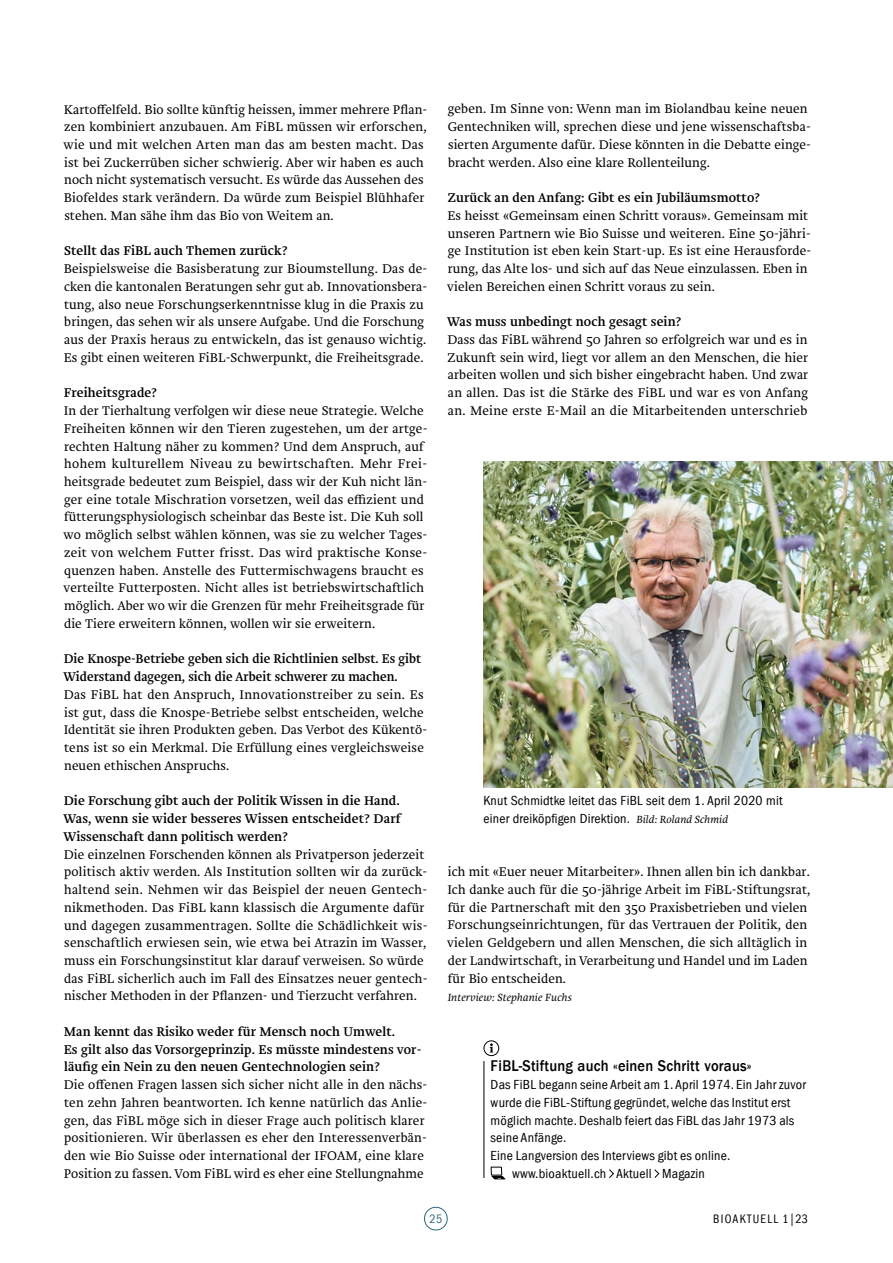
<style>
.page{position:relative;width:893px;height:1263px;background:#fff}
.page>*{position:absolute;margin:0;border:0;box-sizing:border-box;transform-origin:0 0}
.t1{font:500 15.6px "Franklin Gothic LT Com";letter-spacing:.015em;color:#000;scale:.9 1}
.t2{font:condensed 13.5px/17.7px "Franklin Gothic LT Com";letter-spacing:.015em;color:#000}
.t3{font:300 13.2px/17.7px "Brioni Pro";letter-spacing:.015em;color:#000}
.t4{font:13.2px/17.7px "Brioni Pro";letter-spacing:.01em;color:#000}
.t5{font:condensed 12.6px "Franklin Gothic LT Com";letter-spacing:.11em;color:#000;scale:.95 1}
.t6{font:condensed 12.6px "Franklin Gothic LT Com";color:#29677b;scale:.95 1}
.t7{font:italic 300 10.8px "Brioni Pro";letter-spacing:.01em;color:#000}
.s1{font-family:"Brioni Pro";font-weight:300;font-style:italic;font-stretch:normal;font-size:10.8px}
</style>
<div class="page">
<div style="left:424px;top:1207px;width:24px;height:23px;border:1px solid #29677b;border-radius:50%"></div>
<div style="left:484px;top:1040px;width:15px;height:16px;border:1px solid #000;border-radius:50%"></div>
<svg style="left:490px;top:1043px;width:3px;height:9px"></svg>
<div style="left:491px;top:1167px;width:11px;height:8px;border:1px solid #000"></div>
<svg style="left:491px;top:1176px;width:15px;height:3px"></svg>
<svg style="left:609px;top:1169px;width:5px;height:9px"></svg>
<svg style="left:654px;top:1169px;width:6px;height:9px"></svg>
<hr style="left:484px;top:1061px;width:1px;height:117px;background:#000">
<img style="left:484px;top:461px;width:409px;height:327px">
<p class="t3" style="left:64px;top:100px;width:365px">Kartoffelfeld. Bio sollte künftig heissen, immer mehrere Pflan&shy;zen kombiniert anzubauen. Am FiBL müssen wir erforschen, wie und mit welchen Arten man das am besten macht. Das ist bei Zuckerrüben sicher schwierig. Aber wir haben es auch noch nicht systematisch versucht. Es würde das Aussehen des Biofeldes stark verändern. Da würde zum Beispiel Blühhafer stehen. Man sähe ihm das Bio von Weitem an.</p>
<p class="t4" style="left:64px;top:242px;width:225px">Stellt das FiBL auch Themen zurück?</p>
<p class="t3" style="left:64px;top:260px;width:365px">Beispielsweise die Basisberatung zur Bioumstellung. Das de&shy;cken die kantonalen Beratungen sehr gut ab. Innovationsbera&shy;tung, also neue Forschungserkenntnisse klug in die Praxis zu bringen, das sehen wir als unsere Aufgabe. Und die Forschung aus der Praxis heraus zu entwickeln, das ist genauso wichtig.<br>Es gibt einen weiteren FiBL-Schwerpunkt, die Freiheitsgrade.</p>
<p class="t4" style="left:64px;top:384px;width:95px">Freiheitsgrade?</p>
<p class="t3" style="left:64px;top:402px;width:365px">In der Tierhaltung verfolgen wir diese neue Strategie. Welche Freiheiten können wir den Tieren zugestehen, um der artge&shy;rechten Haltung näher zu kommen? Und dem Anspruch, auf hohem kulturellem Niveau zu bewirtschaften. Mehr Frei&shy;heitsgrade bedeutet zum Beispiel, dass wir der Kuh nicht län&shy;ger eine totale Mischration vorsetzen, weil das effizient und fütterungsphysiologisch scheinbar das Beste ist. Die Kuh soll wo möglich selbst wählen können, was sie zu welcher Tages&shy;zeit von welchem Futter frisst. Das wird praktische Konse&shy;quenzen haben. Anstelle des Futtermischwagens braucht es verteilte Futterposten. Nicht alles ist betriebswirtschaftlich möglich. Aber wo wir die Grenzen für mehr Freiheitsgrade für die Tiere erweitern können, wollen wir sie erweitern.</p>
<p class="t4" style="left:63px;top:650px;width:359px">Die Knospe-Betriebe geben sich die Richtlinien selbst. Es gibt<br>Widerstand dagegen, sich die Arbeit schwerer zu machen.</p>
<p class="t3" style="left:64px;top:686px;width:365px">Das FiBL hat den Anspruch, Innovationstreiber zu sein. Es ist gut, dass die Knospe-Betriebe selbst entscheiden, welche Identität sie ihren Produkten geben. Das Verbot des Kükentö&shy;tens ist so ein Merkmal. Die Erfüllung eines vergleichsweise neuen ethischen Anspruchs.</p>
<p class="t4" style="left:63px;top:792px;width:339px;text-align:justify">Die Forschung gibt auch der Politik Wissen in die Hand.<br>Was, wenn sie wider besseres Wissen entscheidet? Darf Wissenschaft dann politisch werden?</p>
<p class="t3" style="left:64px;top:845px;width:365px">Die einzelnen Forschenden können als Privatperson jederzeit politisch aktiv werden. Als Institution sollten wir da zurück&shy;haltend sein. Nehmen wir das Beispiel der neuen Gentech&shy;nikmethoden. Das FiBL kann klassisch die Argumente dafür und dagegen zusammentragen. Sollte die Schädlichkeit wis&shy;senschaftlich erwiesen sein, wie etwa bei Atrazin im Wasser, muss ein Forschungsinstitut klar darauf verweisen. So würde das FiBL sicherlich auch im Fall des Einsatzes neuer gentech&shy;nischer Methoden in der Pflanzen- und Tierzucht verfahren.</p>
<p class="t4" style="left:64px;top:1022px;width:359px">Man kennt das Risiko weder für Mensch noch Umwelt.<br>Es gilt also das Vorsorgeprinzip. Es müsste mindestens vor&shy;läufig ein Nein zu den neuen Gentechnologien sein?</p>
<p class="t3" style="left:64px;top:1076px;width:365px">Die offenen Fragen lassen sich sicher nicht alle in den nächs&shy;ten zehn Jahren beantworten. Ich kenne natürlich das Anlie&shy;gen, das FiBL möge sich in dieser Frage auch politisch klarer positionieren. Wir überlassen es eher den Interessenverbän&shy;den wie Bio Suisse oder international der IFOAM, eine klare Position zu fassen. Vom FiBL wird es eher eine Stellungnahme</p>
<p class="t3" style="left:448px;top:100px;width:365px">geben. Im Sinne von: Wenn man im Biolandbau keine neuen Gentechniken will, sprechen diese und jene wissenschaftsba&shy;sierten Argumente dafür. Diese könnten in die Debatte einge&shy;bracht werden. Also eine klare Rollenteilung.</p>
<p class="t4" style="left:448px;top:189px;width:314px">Zurück an den Anfang: Gibt es ein Jubiläumsmotto?</p>
<p class="t3" style="left:447px;top:207px;width:365px">Es heisst «Gemeinsam einen Schritt voraus». Gemeinsam mit unseren Partnern wie Bio Suisse und weiteren. Eine 50-jähri&shy;ge Institution ist eben kein Start-up. Es ist eine Herausforde&shy;rung, das Alte los- und sich auf das Neue einzulassen. Eben in vielen Bereichen einen Schritt voraus zu sein.</p>
<p class="t4" style="left:447px;top:313px;width:236px">Was muss unbedingt noch gesagt sein?</p>
<p class="t3" style="left:447px;top:331px;width:362px;text-align:justify">Dass das FiBL während 50 Jahren so erfolgreich war und es in Zukunft sein wird, liegt vor allem an den Menschen, die hier arbeiten wollen und sich bisher eingebracht haben. Und zwar an allen. Das ist die Stärke des FiBL und war es von Anfang an. Meine erste E-Mail an die Mitarbeitenden unterschrieb</p>
<p class="t2" style="left:484px;top:792px;width:300px">Knut Schmidtke leitet das FiBL seit dem 1. April 2020 mit einer dreiköpfigen Direktion. <span class="s1">Bild: Roland Schmid</span></p>
<p class="t3" style="left:447px;top:863px;width:365px">ich mit «Euer neuer Mitarbeiter». Ihnen allen bin ich dankbar.<br>Ich danke auch für die 50-jährige Arbeit im FiBL-Stiftungsrat, für die Partnerschaft mit den 350 Praxisbetrieben und vielen Forschungseinrichtungen, für das Vertrauen der Politik, den vielen Geldgebern und allen Menschen, die sich alltäglich in der Landwirtschaft, in Verarbeitung und Handel und im Laden für Bio entscheiden.</p>
<p class="t7" style="left:448px;top:989px;width:126px">Interview: Stephanie Fuchs</p>
<p class="t1" style="left:491px;top:1057px;width:291px">FiBL-Stiftung auch «einen Schritt voraus»</p>
<p class="t2" style="left:491px;top:1076px;width:317px">Das FiBL begann seine Arbeit am 1. April 1974. Ein Jahr zuvor</p>
<p class="t2" style="left:491px;top:1094px;width:301px">wurde die FiBL-Stiftung gegründet, welche das Institut erst</p>
<p class="t2" style="left:491px;top:1111px;width:305px">möglich machte. Deshalb feiert das FiBL das Jahr 1973 als</p>
<p class="t2" style="left:491px;top:1129px;width:77px">seine Anfänge.</p>
<p class="t2" style="left:491px;top:1147px;width:241px">Eine Langversion des Interviews gibt es online.</p>
<p class="t2" style="left:512px;top:1165px;width:194px">www.bioaktuell.ch Aktuell Magazin</p>
<p class="t6" style="left:430px;top:1212px;width:15px">25</p>
<p class="t5" style="left:713px;top:1212px;width:101px">BIOAKTUELL 1|23</p>
</div>
